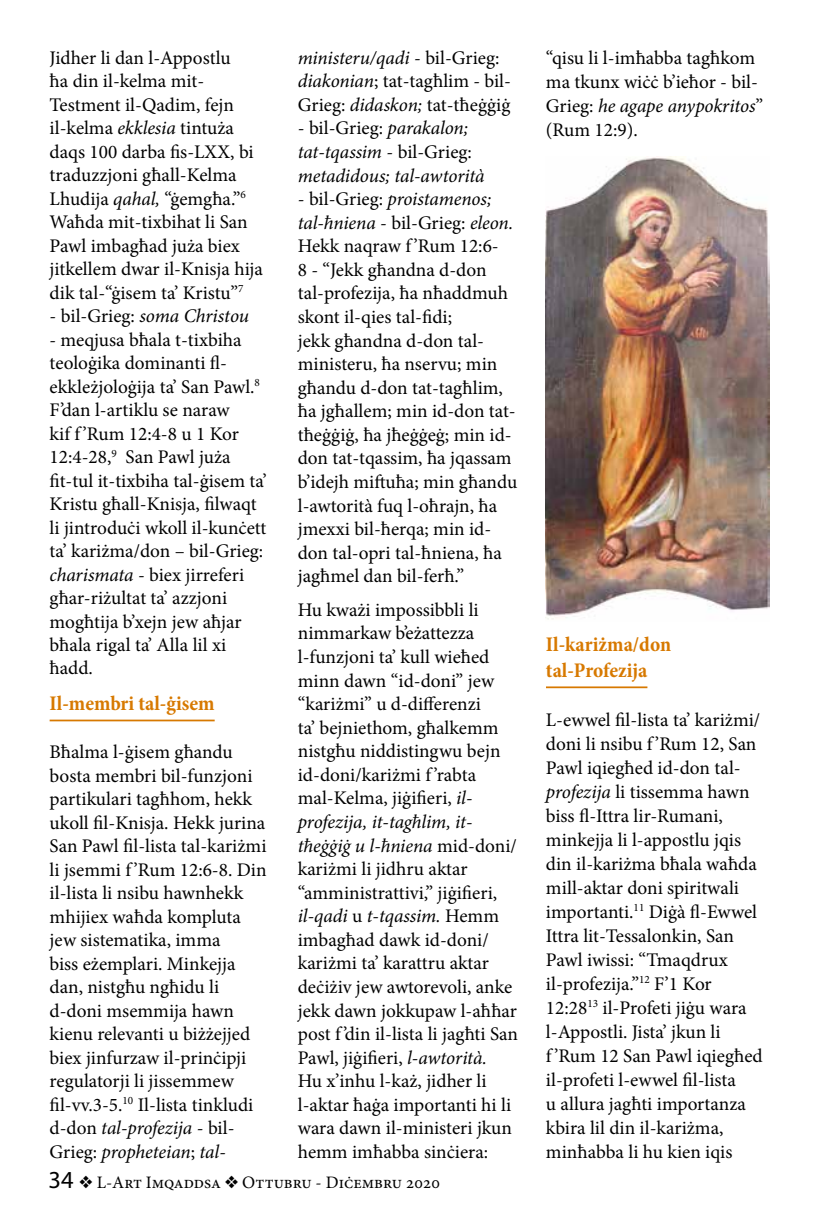
<style>
.page{position:relative;width:819px;height:1216px;background:#fff}
.page>*{position:absolute;margin:0;border:0;box-sizing:border-box;transform-origin:0 0}
.t1{font:700 condensed 21px/26.1px "Minion Pro";color:#d77900}
.t2{font:19.25px/23.4px "Minion Pro";color:#000}
.t3{font:italic 19.25px/23.6px "Minion Pro";letter-spacing:-.01em;color:#000}
.t4{font:17.5px "Minion Pro";color:#000}
.s1{font-style:italic}
.s2{font-style:normal}
.s3{font-family:"Myriad Pro";font-size:24.5px}
</style>
<div class="page">
<hr style="left:50px;top:719px;width:165px;height:2px;background:#d77900">
<hr style="left:546px;top:686px;width:101px;height:2px;background:#d77900">
<img style="left:545px;top:156px;width:224px;height:463px">
<p class="t2" style="left:50px;top:46px;width:215px">Jidher li dan l-Appostlu<br>ħa din il-kelma mit-<br>Testment il-Qadim, fejn il-kelma <span class="s1">ekklesia</span> tintuża daqs 100 darba fis-LXX, bi traduzzjoni għall-Kelma<br>Lhudija <span class="s1">qahal,</span> “ġemgħa.”<sup>6<br></sup>Waħda mit-tixbihat li San<br>Pawl imbagħad juża biex jitkellem dwar il-Knisja hija dik tal-“ġisem ta’ Kristu”<sup>7</sup></p>
<p class="t3" style="left:50px;top:304px;width:201px"><span class="s2">- bil-Grieg:</span> soma Christou</p>
<p class="t2" style="left:50px;top:328px;width:218px"><span class="s1">-</span> meqjusa bħala t-tixbiha teoloġika dominanti fl&shy;ekkleżjoloġija ta’ San Pawl.<sup>8<br></sup>F’dan l-artiklu se naraw<br>kif f ’Rum 12:4-8 u 1 Kor<br>12:4-28,<sup>9</sup> San Pawl juża fit-tul it-tixbiha tal-ġisem ta’<br>Kristu għall-Knisja, filwaqt li jintroduċi wkoll il-kunċett ta’ kariżma/don – bil-Grieg: <span class="s1">charismata</span> - biex jirreferi għar-riżultat ta’ azzjoni mogħtija b’xejn jew aħjar bħala rigal ta’ Alla lil xi ħadd.</p>
<p class="t1" style="left:50px;top:690px;width:166px">Il-membri tal-ġisem</p>
<p class="t2" style="left:50px;top:740px;width:218px">Bħalma l-ġisem għandu bosta membri bil-funzjoni partikulari tagħhom, hekk ukoll fil-Knisja. Hekk jurina<br>San Pawl fil-lista tal-kariżmi li jsemmi f ’Rum 12:6-8. Din il-lista li nsibu hawnhekk mhijiex waħda kompluta jew sistematika, imma<br>biss eżemplari. Minkejja dan, nistgħu ngħidu li d-doni msemmija hawn kienu relevanti u biżżejjed biex jinfurzaw il-prinċipji regulatorji li jissemmew fil-vv.3-5.<sup>10</sup> Il-lista tinkludi d-don <span class="s1">tal-profezija</span> - bil-<br>Grieg: <span class="s1">propheteian</span>; <span class="s1">tal-</span></p>
<p class="t2" style="left:298px;top:46px;width:215px"><span class="s1">ministeru/qadi</span> - bil-Grieg: <span class="s1">diakonian</span>; tat-tagħlim <span class="s1">-</span> bil-<br>Grieg: <span class="s1">didaskon;</span> tat-tħeġġiġ</p>
<p class="t3" style="left:298px;top:116px;width:188px"><span class="s2">- bil-Grieg:</span> parakalon; tat-tqassim <span class="s2">- bil-Grieg: </span>metadidous; tal-awtorità</p>
<p class="t2" style="left:298px;top:187px;width:221px">- bil-Grieg: <span class="s1">proistamenos; tal-ħniena</span> - bil-Grieg: <span class="s1">eleon.<br></span>Hekk naqraw f ’Rum 12:6-<br>8 - “Jekk għandna d-don tal-profezija, ħa nħaddmuh skont il-qies tal-fidi;<br>jekk għandna d-don tal&shy;ministeru, ħa nservu; min għandu d-don tat-tagħlim, ħa jgħallem; min id-don tat&shy;tħeġġiġ, ħa jħeġġeġ; min id&shy;don tat-tqassim, ħa jqassam b’idejh miftuħa; min għandu l-awtorità fuq l-oħrajn, ħa jmexxi bil-ħerqa; min id&shy;don tal-opri tal-ħniena, ħa jagħmel dan bil-ferħ.”</p>
<p class="t2" style="left:298px;top:598px;width:222px">Hu kważi impossibbli li nimmarkaw b’eżattezza l-funzjoni ta’ kull wieħed minn dawn “id-doni” jew “kariżmi” u d-differenzi<br>ta’ bejniethom, għalkemm nistgħu niddistingwu bejn id-doni/kariżmi f ’rabta mal-Kelma, jiġifieri, <span class="s1">il&shy;profezija, it-tagħlim, it&shy;tħeġġiġ u l-ħniena</span> mid-doni/ kariżmi li jidhru aktar “amministrattivi,” jiġifieri, <span class="s1">il-qadi</span> u <span class="s1">t-tqassim.</span> Hemm imbagħad dawk id-doni/ kariżmi ta’ karattru aktar deċiżiv jew awtorevoli, anke jekk dawn jokkupaw l-aħħar post f ’din il-lista li jagħti San<br>Pawl, jiġifieri, <span class="s1">l-awtorità.<br></span>Hu x’inhu l-każ, jidher li l-aktar ħaġa importanti hi li wara dawn il-ministeri jkun hemm imħabba sinċiera:</p>
<p class="t4" style="left:48px;top:1170px;width:393px"><span class="s3">34</span> ❖ L-Art Imqaddsa ❖ Ottubru - Diċembru 2020</p>
<p class="t2" style="left:546px;top:46px;width:219px;line-height:24px">“qisu li l-imħabba tagħkom ma tkunx wiċċ b’ieħor - bil-<br>Grieg: <span class="s1">he agape anypokritos</span>” (Rum 12:9).</p>
<p class="t1" style="left:546px;top:631px;width:127px">Il-kariżma/don tal-Profezija</p>
<p class="t2" style="left:546px;top:707px;width:218px;line-height:24px">L-ewwel fil-lista ta’ kariżmi/ doni li nsibu f ’Rum 12, San<br>Pawl iqiegħed id-don tal&shy;<span class="s1">profezija</span> li tissemma hawn biss fl-Ittra lir-Rumani, minkejja li l-appostlu jqis din il-kariżma bħala waħda mill-aktar doni spiritwali importanti.<sup>11</sup> Diġà fl-Ewwel<br>Ittra lit-Tessalonkin, San<br>Pawl iwissi: “Tmaqdrux il-profezija.”<sup>12</sup> F’1 Kor<br>12:28<sup>13</sup> il-Profeti jiġu wara l-Appostli. Jista’ jkun li<br>f ’Rum 12 San Pawl iqiegħed il-profeti l-ewwel fil-lista<br>u allura jagħti importanza kbira lil din il-kariżma, minħabba li hu kien iqis</p>
</div>
